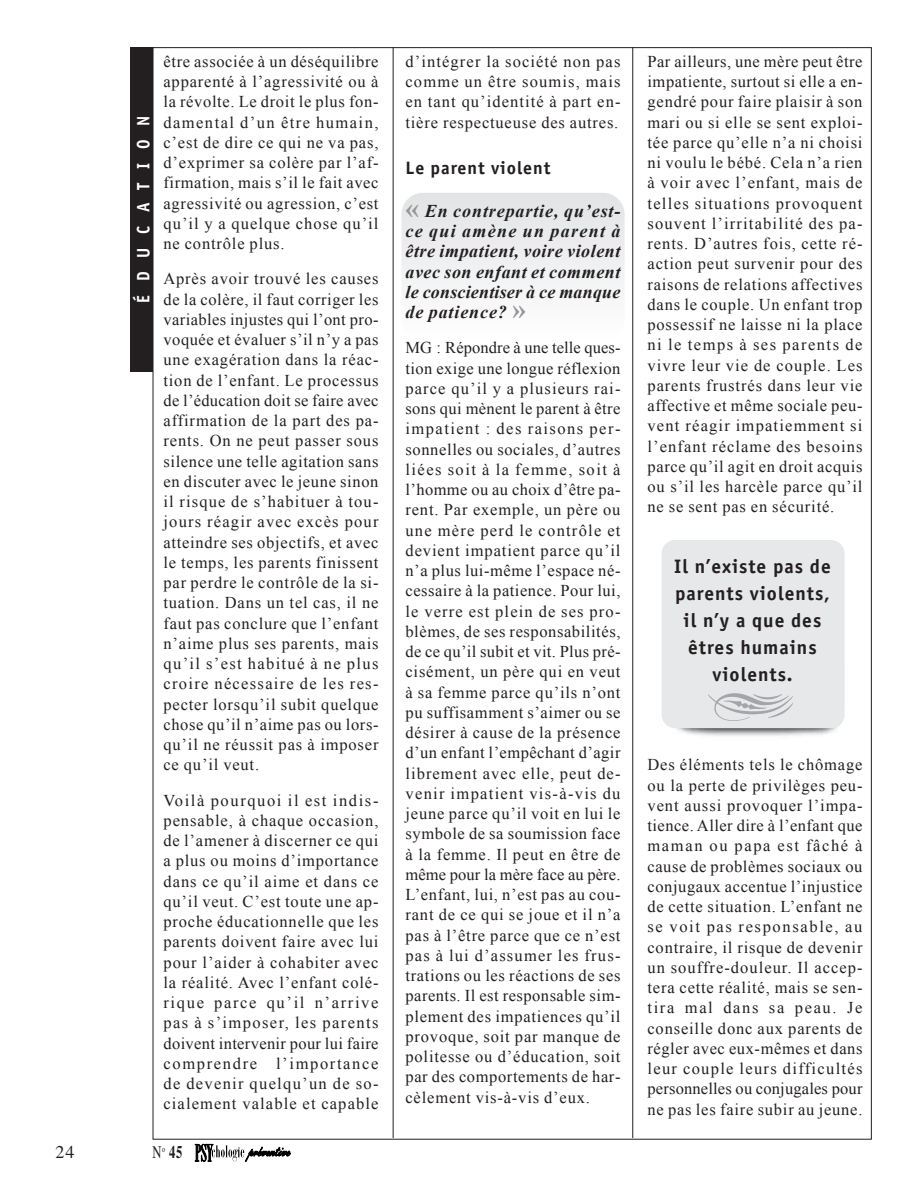
<style>
.page{position:relative;width:918px;height:1188px;background:#fff}
.page>*{position:absolute;margin:0;border:0;box-sizing:border-box;transform-origin:0 0}
.t1{font:700 19.5px/27px "Officina Sans";letter-spacing:.05em;color:#231f20;text-align:center}
.t2{font:italic 700 18px/20.2px "Times New Roman";letter-spacing:.03em;color:#231f20;text-align:justify}
.t3{font:700 18px "Officina Sans";letter-spacing:.05em;color:#231f20}
.t4{font:700 18px "Officina Sans";letter-spacing:.85em;color:#fff;scale:.9 1}
.t5{font:18px "Times";color:#231f20}
.t6{font:700 17.7px "Times";color:#231f20;scale:.71 1}
.t7{font:16.5px/20.2px "Times New Roman";letter-spacing:.05em;color:#231f20;text-align:justify}
.s1{font-weight:400}
.s2{font-style:normal;font-size:27px;color:#939598}
</style>
<div class="page">
<hr style="left:393px;top:47px;width:1px;height:1091px;background:#231f20">
<hr style="left:633px;top:47px;width:1px;height:1091px;background:#231f20">
<svg style="left:195px;top:1144px;width:96px;height:18px"></svg>
<div style="left:401px;top:193px;width:224px;height:147px;background:linear-gradient(to right,#f0f1f2,#f0f1f2);border-radius:22px"></div>
<div style="left:131px;top:47px;width:22px;height:324px;background:#231f20"></div>
<img style="left:662px;top:718px;width:175px;height:18px">
<div style="left:662px;top:540px;width:183px;height:188px;background:#e7e8e9;border-radius:14px"></div>
<svg style="left:708px;top:693px;width:85px;height:28px"></svg>
<p class="t4" style="left:137px;top:303px;width:210px;rotate:-90deg">ÉDUCATION</p>
<p class="t7" style="left:164px;top:51px;width:217px">être associée à un déséquilibre apparenté à l’agressivité ou à la révolte. Le droit le plus fon&shy;damental d’un être humain, c’est de dire ce qui ne va pas, d’exprimer sa colère par l’af&shy;firmation, mais s’il le fait avec agressivité ou agression, c’est qu’il y a quelque chose qu’il ne contrôle plus.</p>
<p class="t7" style="left:163px;top:269px;width:217px">Après avoir trouvé les causes de la colère, il faut corriger les variables injustes qui l’ont pro&shy;voquée et évaluer s’il n’y a pas une exagération dans la réac&shy;tion de l’enfant. Le processus de l’éducation doit se faire avec affirmation de la part des pa&shy;rents. On ne peut passer sous silence une telle agitation sans en discuter avec le jeune sinon il risque de s’habituer à tou&shy;jours réagir avec excès pour atteindre ses objectifs, et avec le temps, les parents finissent par perdre le contrôle de la si&shy;tuation. Dans un tel cas, il ne faut pas conclure que l’enfant n’aime plus ses parents, mais qu’il s’est habitué à ne plus croire nécessaire de les res&shy;pecter lorsqu’il subit quelque chose qu’il n’aime pas ou lors&shy;qu’il ne réussit pas à imposer ce qu’il veut.</p>
<p class="t7" style="left:163px;top:790px;width:217px">Voilà pourquoi il est indis&shy;pensable, à chaque occasion, de l’amener à discerner ce qui a plus ou moins d’importance dans ce qu’il aime et dans ce qu’il veut. C’est toute une ap&shy;proche éducationnelle que les parents doivent faire avec lui pour l’aider à cohabiter avec la réalité. Avec l’enfant colé&shy;rique parce qu’il n’arrive pas à s’imposer, les parents doivent intervenir pour lui faire comprendre l’importance de devenir quelqu’un de so&shy;cialement valable et capable</p>
<p class="t5" style="left:56px;top:1146px;width:20px">24</p>
<p class="t6" style="left:153px;top:1146px;width:43px"><span class="s1">N</span><sup>o</sup> 45</p>
<p class="t7" style="left:406px;top:51px;width:217px">d’intégrer la société non pas comme un être soumis, mais en tant qu’identité à part en&shy;tière respectueuse des autres.</p>
<p class="t3" style="left:405px;top:161px;width:146px">Le parent violent</p>
<p class="t2" style="left:405px;top:201px;width:217px"><span class="s2">«</span> En contrepartie, qu’est&shy;ce qui amène un parent à être impatient, voire violent avec son enfant et comment le conscientiser à ce manque de patience? <span class="s2">»</span></p>
<p class="t7" style="left:405px;top:338px;width:217px">MG : Répondre à une telle ques&shy;tion exige une longue réflexion parce qu’il y a plusieurs rai&shy;sons qui mènent le parent à être impatient : des raisons per&shy;sonnelles ou sociales, d’autres liées soit à la femme, soit à l’homme ou au choix d’être pa&shy;rent. Par exemple, un père ou une mère perd le contrôle et devient impatient parce qu’il n’a plus lui-même l’espace né&shy;cessaire à la patience. Pour lui, le verre est plein de ses pro&shy;blèmes, de ses responsabilités, de ce qu’il subit et vit. Plus pré&shy;cisément, un père qui en veut à sa femme parce qu’ils n’ont pu suffisamment s’aimer ou se désirer à cause de la présence d’un enfant l’empêchant d’agir librement avec elle, peut de&shy;venir impatient vis-à-vis du jeune parce qu’il voit en lui le symbole de sa soumission face à la femme. Il peut en être de même pour la mère face au père.<br>L’enfant, lui, n’est pas au cou&shy;rant de ce qui se joue et il n’a pas à l’être parce que ce n’est pas à lui d’assumer les frus&shy;trations ou les réactions de ses parents. Il est responsable sim&shy;plement des impatiences qu’il provoque, soit par manque de politesse ou d’éducation, soit par des comportements de har&shy;cèlement vis-à-vis d’eux.</p>
<p class="t7" style="left:648px;top:51px;width:217px">Par ailleurs, une mère peut être impatiente, surtout si elle a en&shy;gendré pour faire plaisir à son mari ou si elle se sent exploi&shy;tée parce qu’elle n’a ni choisi ni voulu le bébé. Cela n’a rien à voir avec l’enfant, mais de telles situations provoquent souvent l’irritabilité des pa&shy;rents. D’autres fois, cette ré&shy;action peut survenir pour des raisons de relations affectives dans le couple. Un enfant trop possessif ne laisse ni la place ni le temps à ses parents de vivre leur vie de couple. Les parents frustrés dans leur vie affective et même sociale peu&shy;vent réagir impatiemment si l’enfant réclame des besoins parce qu’il agit en droit acquis ou s’il les harcèle parce qu’il ne se sent pas en sécurité.</p>
<p class="t1" style="left:674px;top:554px;width:158px">Il n’existe pas de parents violents, il n’y a que des êtres humains violents.</p>
<p class="t7" style="left:648px;top:755px;width:217px">Des éléments tels le chômage ou la perte de privilèges peu&shy;vent aussi provoquer l’impa&shy;tience. Aller dire à l’enfant que maman ou papa est fâché à cause de problèmes sociaux ou conjugaux accentue l’injustice de cette situation. L’enfant ne se voit pas responsable, au contraire, il risque de devenir un souffre-douleur. Il accep&shy;tera cette réalité, mais se sen&shy;tira mal dans sa peau. Je conseille donc aux parents de régler avec eux-mêmes et dans leur couple leurs difficultés personnelles ou conjugales pour ne pas les faire subir au jeune.</p>
</div>
